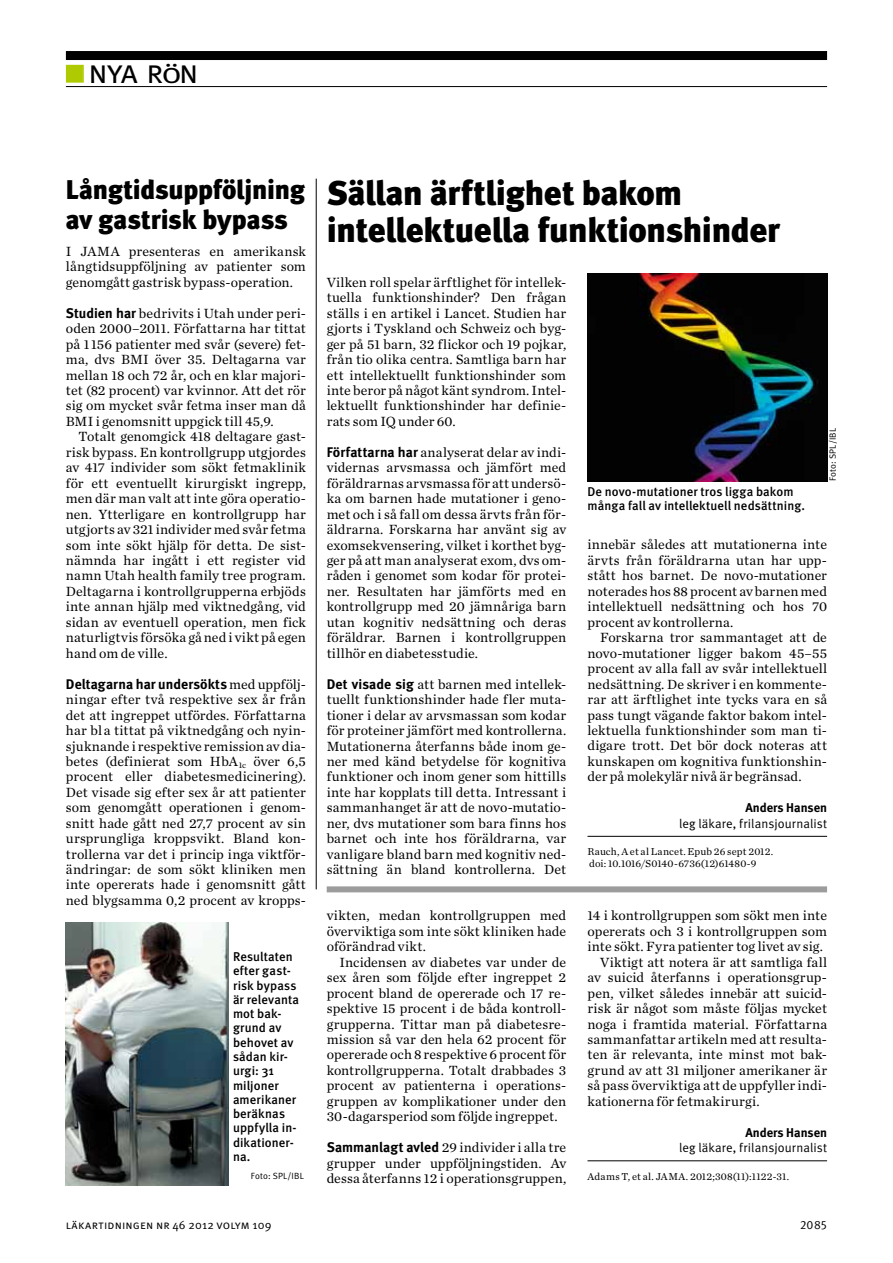
<style>
.page{position:relative;width:893px;height:1263px;background:#fff}
.page>*{position:absolute;margin:0;border:0;box-sizing:border-box;transform-origin:0 0}
.t1{font:34.5px/37.5px "Meta LT Black";letter-spacing:-.01em;color:#000001}
.t2{font:33px "Meta LT Normal Small Caps";color:#000001}
.t3{font:27px/30px "Meta LT Black";letter-spacing:-.01em;color:#000001}
.t4{font:13.95px/15.5px "Chronicle LT Text";letter-spacing:.005em;color:#000001;text-align:justify}
.t5{font:13.95px "Meta LT Bold";letter-spacing:.01em;color:#000001}
.t6{font:12.75px/14.2px "Meta LT Medium";letter-spacing:.01em;color:#000001}
.t7{font:12.75px "Meta LT Normal";letter-spacing:.005em;color:#000001}
.t8{font:12.75px "Meta LT Bold";color:#000001}
.t9{font:12px "Meta LT Normal Small Caps";letter-spacing:.02em;color:#000001}
.t10{font:12px "Meta LT Normal Utilities";color:#000001}
.t11{font:10.5px/12px "Chronicle LT Text";letter-spacing:.015em;color:#000001}
.t12{font:9px "Meta LT Normal";letter-spacing:.025em;color:#000001}
.s1{color:#afca00}
.s2{font-size:28.05px}
.s3{font-family:"Meta LT Bold"}
.s4{font-family:"Chronicle LT Text"}
</style>
<div class="page">
<div style="left:66px;top:51px;width:761px;height:9px;background:#000001"></div>
<hr style="left:66px;top:86px;width:761px;height:1px;background:#000001">
<div style="left:66px;top:65px;width:18px;height:18px;border:2px solid #afca00"></div>
<hr style="left:587px;top:836px;width:240px;height:1px;background:#000001">
<img style="left:587px;top:274px;width:240px;height:208px">
<hr style="left:587px;top:1160px;width:240px;height:1px;background:#000001">
<img style="left:66px;top:922px;width:163px;height:263px">
<div style="left:327px;top:886px;width:500px;height:6px;background:#9c9c9c"></div>
<hr style="left:316px;top:179px;width:1px;height:710px;background:#000001">
<h2 class="t2" style="left:66px;top:52px;width:134px"><span class="s1">■</span> nya r<span class="s2">ö</span>n</h2>
<h3 class="t3" style="left:66px;top:175px;width:240px">Långtidsuppföljning av gastrisk bypass</h3>
<p class="t4" style="left:66px;top:243px;width:241px">I JAMA presenteras en amerikansk långtidsuppföljning av patienter som genomgått gastrisk bypass-operation.</p>
<p class="t4" style="left:66px;top:305px;width:241px"><span class="s3">Studien har</span> bedrivits i Utah under peri&shy;oden 2000–2011. Författarna har tittat på 1 156 patienter med svår (severe) fet&shy;ma, dvs BMI över 35. Deltagarna var mellan 18 och 72 år, och en klar majori&shy;tet (82 procent) var kvinnor. Att det rör sig om mycket svår fetma inser man då BMI i genomsnitt uppgick till 45,9.</p>
<p class="t4" style="left:66px;top:429px;width:241px;text-indent:13px">Totalt genomgick 418 deltagare gast&shy;risk bypass. En kontrollgrupp utgjordes av 417 individer som sökt fetmaklinik för ett eventuellt kirurgiskt ingrepp, men där man valt att inte göra operatio&shy;nen. Ytterligare en kontrollgrupp har utgjorts av 321 individer med svår fetma som inte sökt hjälp för detta. De sist&shy;nämnda har ingått i ett register vid namn Utah health family tree program.<br>Deltagarna i kontrollgrupperna erbjöds inte annan hjälp med viktnedgång, vid sidan av eventuell operation, men fick naturligtvis försöka gå ned i vikt på egen hand om de ville.</p>
<p class="t5" style="left:66px;top:675px;width:241px">Deltagarna har undersökts <span class="s4">med uppfölj-</span></p>
<p class="t4" style="left:66px;top:692px;width:242px">ningar efter två respektive sex år från det att ingreppet utfördes. Författarna har bl a tittat på viktnedgång och nyin&shy;sjuknande i respektive remission av dia&shy;betes (definierat som HbA<sub>1c</sub> över 6,5 procent eller diabetesmedicinering).<br>Det visade sig efter sex år att patienter som genomgått operationen i genom&shy;snitt hade gått ned 27,7 procent av sin ursprungliga kroppsvikt. Bland kon&shy;trollerna var det i princip inga viktför&shy;ändringar: de som sökt kliniken men inte opererats hade i genomsnitt gått ned blygsamma 0,2 procent av kropps-</p>
<p class="t6" style="left:233px;top:949px;width:68px">Resultaten efter gast&shy;risk bypass är relevanta mot bak&shy;grund av behovet av sådan kir&shy;urgi: 31 miljoner amerikaner beräknas uppfylla in&shy;dikationer&shy;na.</p>
<p class="t12" style="left:251px;top:1170px;width:54px">Foto: SPL/IBL</p>
<h1 class="t1" style="left:327px;top:174px;width:455px">Sällan ärftlighet bakom intellektuella funktionshinder</h1>
<p class="t4" style="left:327px;top:274px;width:241px">Vilken roll spelar ärftlighet för intellek&shy;tuella funktionshinder? Den frågan ställs i en artikel i Lancet. Studien har gjorts i Tyskland och Schweiz och byg&shy;ger på 51 barn, 32 flickor och 19 pojkar, från tio olika centra. Samtliga barn har ett intellektuellt funktionshinder som inte beror på något känt syndrom. Intel&shy;lektuellt funktionshinder har definie&shy;rats som IQ under 60.</p>
<p class="t4" style="left:327px;top:444px;width:241px"><span class="s3">Författarna har</span> analyserat delar av indi&shy;vidernas arvsmassa och jämfört med föräldrarnas arvsmassa för att undersö&shy;ka om barnen hade mutationer i geno&shy;met och i så fall om dessa ärvts från för&shy;äldrarna. Forskarna har använt sig av exomsekvensering, vilket i korthet byg&shy;ger på att man analyserat exom, dvs om&shy;råden i genomet som kodar för protei&shy;ner. Resultaten har jämförts med en kontrollgrupp med 20 jämnåriga barn utan kognitiv nedsättning och deras föräldrar. Barnen i kontrollgruppen tillhör en diabetesstudie.</p>
<p class="t4" style="left:327px;top:676px;width:241px"><span class="s3">Det visade sig</span> att barnen med intellek&shy;tuellt funktionshinder hade fler muta&shy;tioner i delar av arvsmassan som kodar för proteiner jämfört med kontrollerna.<br>Mutationerna återfanns både inom ge&shy;ner med känd betydelse för kognitiva funktioner och inom gener som hittills inte har kopplats till detta. Intressant i sammanhanget är att de novo-mutatio&shy;ner, dvs mutationer som bara finns hos barnet och inte hos föräldrarna, var vanligare bland barn med kognitiv ned&shy;sättning än bland kontrollerna. Det</p>
<p class="t4" style="left:327px;top:908px;width:241px">vikten, medan kontrollgruppen med överviktiga som inte sökt kliniken hade oförändrad vikt.</p>
<p class="t4" style="left:327px;top:954px;width:241px;text-indent:13px">Incidensen av diabetes var under de sex åren som följde efter ingreppet 2 procent bland de opererade och 17 re&shy;spektive 15 procent i de båda kontroll&shy;grupperna. Tittar man på diabetesre&shy;mission så var den hela 62 procent för opererade och 8 respektive 6 procent för kontrollgrupperna. Totalt drabbades 3 procent av patienterna i operations&shy;gruppen av komplikationer under den 30-dagarsperiod som följde ingreppet.</p>
<p class="t4" style="left:327px;top:1140px;width:241px"><span class="s3">Sammanlagt avled</span> 29 individer i alla tre grupper under uppföljningstiden. Av dessa återfanns 12 i operationsgruppen,</p>
<p class="t6" style="left:587px;top:484px;width:219px">De novo-mutationer tros ligga bakom många fall av intellektuell nedsättning.</p>
<p class="t12" style="left:827px;top:481px;width:54px;rotate:-90deg">Foto: SPL/IBL</p>
<p class="t4" style="left:587px;top:537px;width:241px">innebär således att mutationerna inte ärvts från föräldrarna utan har upp&shy;stått hos barnet. De novo-mutationer noterades hos 88 procent av barnen med intellektuell nedsättning och hos 70 procent av kontrollerna.</p>
<p class="t4" style="left:587px;top:630px;width:241px;text-indent:13px">Forskarna tror sammantaget att de novo-mutationer ligger bakom 45–55 procent av alla fall av svår intellektuell nedsättning. De skriver i en kommente&shy;rar att ärftlighet inte tycks vara en så pass tungt vägande faktor bakom intel&shy;lektuella funktionshinder som man ti&shy;digare trott. Det bör dock noteras att kunskapen om kognitiva funktionshin&shy;der på molekylär nivå är begränsad.</p>
<p class="t8" style="left:745px;top:800px;width:83px">Anders Hansen</p>
<p class="t7" style="left:679px;top:816px;width:149px">leg läkare, frilansjournalist</p>
<p class="t11" style="left:587px;top:845px;width:187px">Rauch, A et al Lancet. Epub 26 sept 2012. doi: 10.1016/S0140-6736(12)61480-9</p>
<p class="t4" style="left:587px;top:908px;width:241px">14 i kontrollgruppen som sökt men inte</p>
<p class="t4" style="left:587px;top:923px;width:241px">opererats och 3 i kontrollgruppen som</p>
<p class="t4" style="left:587px;top:939px;width:237px">inte sökt. Fyra patienter tog livet av sig.</p>
<p class="t4" style="left:600px;top:954px;width:228px">Viktigt att notera är att samtliga fall</p>
<p class="t4" style="left:587px;top:970px;width:241px">av suicid återfanns i operationsgrup-</p>
<p class="t4" style="left:587px;top:985px;width:241px">pen, vilket således innebär att suicid-</p>
<p class="t4" style="left:587px;top:1000px;width:241px">risk är något som måste följas mycket</p>
<p class="t4" style="left:587px;top:1016px;width:241px">noga i framtida material. Författarna</p>
<p class="t4" style="left:587px;top:1031px;width:241px">sammanfattar artikeln med att resulta-</p>
<p class="t4" style="left:587px;top:1047px;width:241px">ten är relevanta, inte minst mot bak-</p>
<p class="t4" style="left:587px;top:1062px;width:241px">grund av att 31 miljoner amerikaner är</p>
<p class="t4" style="left:587px;top:1078px;width:241px">så pass överviktiga att de uppfyller indi-</p>
<p class="t4" style="left:587px;top:1093px;width:174px">kationerna för fetmakirurgi.</p>
<p class="t8" style="left:745px;top:1124px;width:83px">Anders Hansen</p>
<p class="t7" style="left:679px;top:1140px;width:149px">leg läkare, frilansjournalist</p>
<p class="t11" style="left:587px;top:1170px;width:203px">Adams T, et al. JAMA. 2012;308(11):1122-31.</p>
<p class="t9" style="left:66px;top:1218px;width:207px">läkartidningen nr 46 2012 volym 109</p>
<p class="t10" style="left:800px;top:1218px;width:28px">2085</p>
</div>
